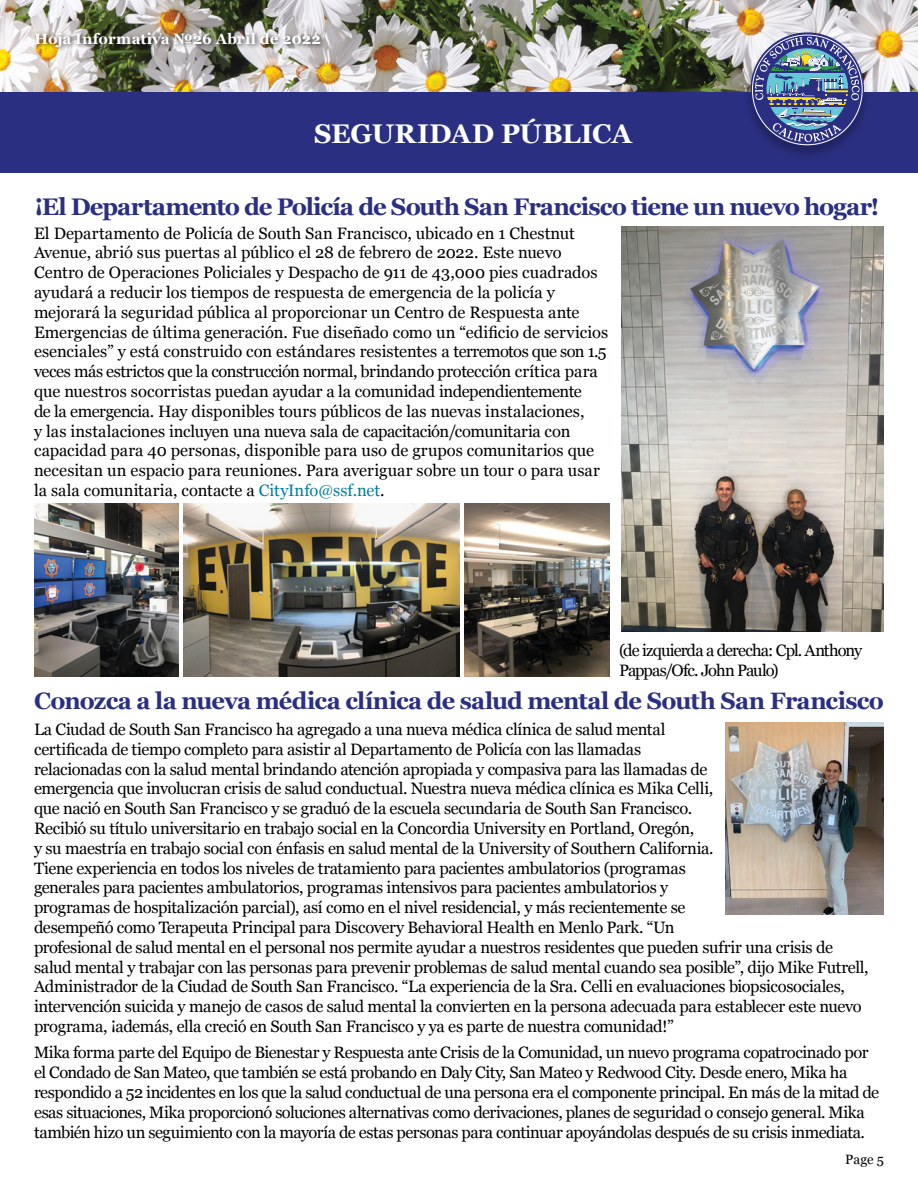
<style>
.page{position:relative;width:918px;height:1188px;background:#fff}
.page>*{position:absolute;margin:0;border:0;box-sizing:border-box;transform-origin:0 0}
.t1{font:700 27px "Georgia";letter-spacing:.025em;color:#fff}
.t2{font:700 24px "Georgia";letter-spacing:-.035em;color:#2b2f81}
.t3{font:700 23.7px "Georgia";letter-spacing:-.025em;color:#2b2f81}
.t4{font:16.5px/19.8px "Georgia";letter-spacing:-.02em;color:#000}
.t5{font:16.5px/19.8px "Georgia";letter-spacing:-.055em;color:#000}
.t6{font:700 15px "Georgia";letter-spacing:.005em;color:#fff}
.t7{font:13.5px "Georgia";color:#000}
.s1{color:#007ea2}
</style>
<div class="page">
<img style="left:0;top:0;width:918px;height:92px">
<div style="left:33px;top:30px;width:294px;height:23px;background:#000;opacity:.7"></div>
<div style="left:0;top:92px;width:918px;height:81px;background:#2b2f81"></div>
<div style="left:743px;top:32px;width:128px;height:128px;background:#000;opacity:.25"></div>
<svg style="left:751px;top:32px;width:113px;height:114px"></svg>
<img style="left:725px;top:722px;width:159px;height:192px">
<img style="left:621px;top:226px;width:263px;height:405px">
<img style="left:183px;top:504px;width:277px;height:172px">
<img style="left:34px;top:504px;width:144px;height:172px">
<img style="left:465px;top:504px;width:144px;height:172px">
<p class="t6" style="left:35px;top:27px;width:288px">Hoja Informativa №26 Abril de 2022</p>
<h1 class="t1" style="left:314px;top:113px;width:21px">Seg</h1>
<h1 class="t1" style="left:372px;top:113px;width:209px">uridad Pública</h1>
<h2 class="t2" style="left:35px;top:188px;width:846px">¡El Departamento de Policía de South San Francisco tiene un nuevo hogar!</h2>
<p class="t4" style="left:34px;top:222px;width:576px">El Departamento de Policía de South San Francisco, ubicado en 1 Chestnut Avenue, abrió sus puertas al público el 28 de febrero de 2022. Este nuevo Centro de Operaciones Policiales y Despacho de 911 de 43,000 pies cuadrados ayudará a reducir los tiempos de respuesta de emergencia de la policía y mejorará la seguridad pública al proporcionar un Centro de Respuesta ante Emergencias de última generación. Fue diseñado como un “edificio de servicios esenciales” y está construido con estándares resistentes a terremotos que son 1.5 veces más estrictos que la construcción normal, brindando protección crítica para que nuestros socorristas puedan ayudar a la comunidad independientemente<br>de la emergencia. Hay disponibles tours públicos de las nuevas instalaciones,<br>y las instalaciones incluyen una nueva sala de capacitación/comunitaria con capacidad para 40 personas, disponible para uso de grupos comunitarios que necesitan un espacio para reuniones. Para averiguar sobre un tour o para usar la sala comunitaria, contacte a <span class="s1">CityInfo@ssf.net</span>.</p>
<p class="t5" style="left:619px;top:640px;width:245px">(de izquierda a derecha: Cpl. Anthony<br>Pappas/Ofc. John Paulo)</p>
<h3 class="t3" style="left:34px;top:683px;width:851px">Conozca a la nueva médica clínica de salud mental de South San Francisco</h3>
<p class="t4" style="left:34px;top:719px;width:836px">La Ciudad de South San Francisco ha agregado a una nueva médica clínica de salud mental<br>certificada de tiempo completo para asistir al Departamento de Policía con las llamadas<br>relacionadas con la salud mental brindando atención apropiada y compasiva para las llamadas de<br>emergencia que involucran crisis de salud conductual. Nuestra nueva médica clínica es Mika Celli,<br>que nació en South San Francisco y se graduó de la escuela secundaria de South San Francisco.<br>Recibió su título universitario en trabajo social en la Concordia University en Portland, Oregón,<br>y su maestría en trabajo social con énfasis en salud mental de la University of Southern California.<br>Tiene experiencia en todos los niveles de tratamiento para pacientes ambulatorios (programas<br>generales para pacientes ambulatorios, programas intensivos para pacientes ambulatorios y<br>programas de hospitalización parcial), así como en el nivel residencial, y más recientemente se<br>desempeñó como Terapeuta Principal para Discovery Behavioral Health en Menlo Park. “Un<br>profesional de salud mental en el personal nos permite ayudar a nuestros residentes que pueden sufrir una crisis de salud mental y trabajar con las personas para prevenir problemas de salud mental cuando sea posible”, dijo Mike Futrell, Administrador de la Ciudad de South San Francisco. “La experiencia de la Sra. Celli en evaluaciones biopsicosociales, intervención suicida y manejo de casos de salud mental la convierten en la persona adecuada para establecer este nuevo programa, ¡además, ella creció en South San Francisco y ya es parte de nuestra comunidad!”</p>
<p class="t4" style="left:34px;top:1042px;width:847px">Mika forma parte del Equipo de Bienestar y Respuesta ante Crisis de la Comunidad, un nuevo programa copatrocinado por el Condado de San Mateo, que también se está probando en Daly City, San Mateo y Redwood City. Desde enero, Mika ha respondido a 52 incidentes en los que la salud conductual de una persona era el componente principal. En más de la mitad de esas situaciones, Mika proporcionó soluciones alternativas como derivaciones, planes de seguridad o consejo general. Mika también hizo un seguimiento con la mayoría de estas personas para continuar apoyándolas después de su crisis inmediata.</p>
<p class="t7" style="left:845px;top:1150px;width:40px">Page 5</p>
</div>
